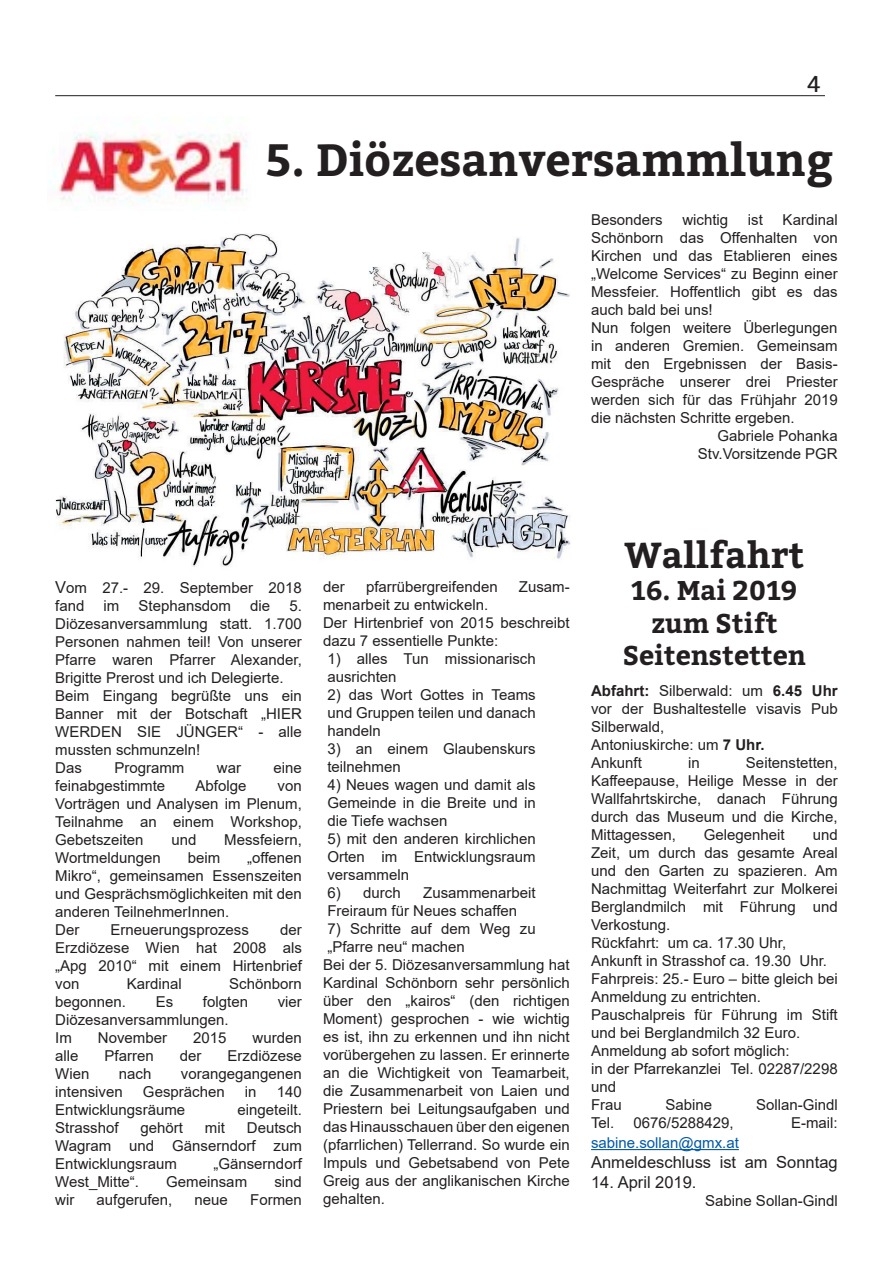
<style>
.page{position:relative;width:893px;height:1263px;background:#fff}
.page>*{position:absolute;margin:0;border:0;box-sizing:border-box;transform-origin:0 0}
.t1{font:700 45px "Bitter";color:#231f20}
.t2{font:700 36px "Bitter";color:#231f20}
.t3{font:700 27px/32.4px "Bitter";color:#231f20;text-align:center}
.t4{font:22.5px "Bitter";color:#231f20}
.t5{font:16.5px "Arial";color:#231f20}
.t6{font:15px/18px "Arial";color:#231f20}
.t7{font:15px "Arial";color:#0058a8}
.s1{font-size:16.5px}
.s2{font-weight:700}
</style>
<div class="page">
<hr style="left:55px;top:95px;width:770px;height:1px;background:#231f20">
<img style="left:53px;top:131px;width:194px;height:77px">
<img style="left:56px;top:233px;width:514px;height:334px">
<hr style="left:591px;top:1149px;width:148px;height:1px;background:#0058a8">
<h3 class="t4" style="left:807px;top:71px;width:15px">4</h3>
<h1 class="t1" style="left:266px;top:127px;width:569px">5. Diözesanversammlung</h1>
<p class="t6" style="left:591px;top:211px;width:73px">Besonders</p>
<p class="t6" style="left:682px;top:211px;width:47px">wichtig</p>
<p class="t6" style="left:748px;top:211px;width:16px">ist</p>
<p class="t6" style="left:783px;top:211px;width:57px">Kardinal</p>
<p class="t6" style="left:591px;top:229px;width:248px">Schönborn das Offenhalten von</p>
<p class="t6" style="left:591px;top:247px;width:248px">Kirchen und das Etablieren eines</p>
<p class="t6" style="left:591px;top:265px;width:248px">„Welcome Services“ zu Beginn einer</p>
<p class="t6" style="left:591px;top:283px;width:248px">Messfeier. Hoffentlich gibt es das</p>
<p class="t6" style="left:591px;top:301px;width:123px">auch bald bei uns!</p>
<p class="t6" style="left:591px;top:319px;width:248px">Nun folgen weitere Überlegungen</p>
<p class="t6" style="left:591px;top:337px;width:248px">in anderen Gremien. Gemeinsam</p>
<p class="t6" style="left:591px;top:355px;width:248px">mit den Ergebnissen der Basis-</p>
<p class="t6" style="left:591px;top:373px;width:248px">Gespräche unserer drei Priester</p>
<p class="t6" style="left:591px;top:391px;width:248px">werden sich für das Frühjahr 2019</p>
<p class="t6" style="left:591px;top:409px;width:205px">die nächsten Schritte ergeben.</p>
<p class="t6" style="left:718px;top:427px;width:122px">Gabriele Pohanka</p>
<p class="t6" style="left:698px;top:445px;width:141px">Stv.Vorsitzende PGR</p>
<p class="t6" style="left:55px;top:579px;width:248px"><span class="s1">V</span>om 27.- 29. September 2018 fand</p>
<p class="t6" style="left:104px;top:597px;width:17px">im</p>
<p class="t6" style="left:138px;top:597px;width:94px">Stephansdom</p>
<p class="t6" style="left:250px;top:597px;width:22px">die</p>
<p class="t6" style="left:55px;top:597px;width:248px;text-indent:234px">5.<br>Diözesanversammlung statt. 1.700<br>Personen nahmen teil! Von unserer<br>Pfarre waren Pfarrer Alexander,<br>Brigitte Prerost und ich Delegierte.<br>Beim Eingang begrüßte uns ein<br>Banner mit der Botschaft „HIER<br>WERDEN SIE JÜNGER“ - alle mussten schmunzeln!<br>Das</p>
<p class="t6" style="left:114px;top:759px;width:71px">Programm</p>
<p class="t6" style="left:217px;top:759px;width:26px">war</p>
<p class="t6" style="left:273px;top:759px;width:30px">eine</p>
<p class="t6" style="left:55px;top:777px;width:112px">feinabgestimmte</p>
<p class="t6" style="left:196px;top:777px;width:52px">Abfolge</p>
<p class="t6" style="left:55px;top:777px;width:248px;text-align:justify;text-indent:222px">von Vorträgen und Analysen im Plenum, Teilnahme an einem Workshop, Gebetszeiten</p>
<p class="t6" style="left:171px;top:831px;width:27px">und</p>
<p class="t6" style="left:224px;top:831px;width:79px">Messfeiern,</p>
<p class="t6" style="left:55px;top:849px;width:248px;text-indent:192px">„offenen<br>Mikro“, gemeinsamen Essenszeiten und Gesprächsmöglichkeiten mit den anderen TeilnehmerInnen.<br>Der</p>
<p class="t6" style="left:55px;top:849px;width:107px">Wortmeldungen</p>
<p class="t6" style="left:188px;top:849px;width:34px">beim</p>
<p class="t6" style="left:55px;top:921px;width:248px;text-align:justify;text-indent:225px">der Erzdiözese Wien hat 2008 als „Apg 2010“ mit einem Hirtenbrief von</p>
<p class="t6" style="left:111px;top:921px;width:140px">Erneuerungsprozess</p>
<p class="t6" style="left:127px;top:975px;width:57px">Kardinal</p>
<p class="t6" style="left:229px;top:975px;width:74px">Schönborn</p>
<p class="t6" style="left:55px;top:993px;width:72px">begonnen.</p>
<p class="t6" style="left:156px;top:993px;width:19px">Es</p>
<p class="t6" style="left:203px;top:993px;width:47px">folgten</p>
<p class="t6" style="left:278px;top:993px;width:26px">vier</p>
<p class="t6" style="left:55px;top:1011px;width:175px">Diözesanversammlungen.<br>Im</p>
<p class="t6" style="left:98px;top:1029px;width:71px">November</p>
<p class="t6" style="left:193px;top:1029px;width:35px">2015</p>
<p class="t6" style="left:253px;top:1029px;width:51px">wurden</p>
<p class="t6" style="left:55px;top:1047px;width:25px">alle</p>
<p class="t6" style="left:105px;top:1047px;width:51px">Pfarren</p>
<p class="t6" style="left:180px;top:1047px;width:23px">der</p>
<p class="t6" style="left:228px;top:1047px;width:76px">Erzdiözese</p>
<p class="t6" style="left:55px;top:1065px;width:36px">Wien</p>
<p class="t6" style="left:119px;top:1065px;width:34px">nach</p>
<p class="t6" style="left:181px;top:1065px;width:122px">vorangegangenen</p>
<p class="t6" style="left:55px;top:1083px;width:69px">intensiven</p>
<p class="t6" style="left:143px;top:1083px;width:83px">Gesprächen</p>
<p class="t6" style="left:245px;top:1083px;width:13px">in</p>
<p class="t6" style="left:277px;top:1083px;width:27px">140</p>
<p class="t6" style="left:55px;top:1101px;width:132px">Entwicklungsräume</p>
<p class="t6" style="left:238px;top:1101px;width:66px">eingeteilt.</p>
<p class="t6" style="left:55px;top:1119px;width:65px">Strasshof</p>
<p class="t6" style="left:140px;top:1119px;width:44px">gehört</p>
<p class="t6" style="left:205px;top:1119px;width:21px">mit</p>
<p class="t6" style="left:55px;top:1119px;width:248px;text-align:justify;text-indent:192px">Deutsch Wagram und Gänserndorf zum Entwicklungsraum</p>
<p class="t6" style="left:213px;top:1155px;width:90px">„Gänserndorf</p>
<p class="t6" style="left:55px;top:1173px;width:85px">West_Mitte“.</p>
<p class="t6" style="left:166px;top:1173px;width:82px">Gemeinsam</p>
<p class="t6" style="left:274px;top:1173px;width:29px">sind</p>
<p class="t6" style="left:55px;top:1191px;width:21px">wir</p>
<p class="t6" style="left:97px;top:1191px;width:77px">aufgerufen,</p>
<p class="t6" style="left:195px;top:1191px;width:35px">neue</p>
<p class="t6" style="left:250px;top:1191px;width:53px">Formen</p>
<p class="t6" style="left:323px;top:578px;width:23px">der</p>
<p class="t6" style="left:366px;top:578px;width:133px">pfarrübergreifenden</p>
<p class="t6" style="left:519px;top:578px;width:52px">Zusam-</p>
<p class="t6" style="left:323px;top:596px;width:248px">menarbeit zu entwickeln.<br>Der Hirtenbrief von 2015 beschreibt dazu 7 essentielle Punkte:</p>
<p class="t6" style="left:327px;top:650px;width:210px">1) alles Tun missionarisch ausrichten</p>
<p class="t6" style="left:327px;top:686px;width:210px;text-align:justify">2) das Wort Gottes in Teams und Gruppen teilen und danach handeln</p>
<p class="t6" style="left:327px;top:740px;width:210px">3) an einem Glaubenskurs teilnehmen</p>
<p class="t6" style="left:327px;top:776px;width:210px;text-align:justify">4) Neues wagen und damit als Gemeinde in die Breite und in die Tiefe wachsen</p>
<p class="t6" style="left:327px;top:830px;width:210px;text-align:justify">5) mit den anderen kirchlichen Orten im Entwicklungsraum versammeln</p>
<p class="t6" style="left:327px;top:884px;width:75px">6) durch</p>
<p class="t6" style="left:327px;top:884px;width:210px;text-indent:96px">Zusammenarbeit<br>Freiraum für Neues schaffen</p>
<p class="t6" style="left:323px;top:920px;width:248px">7) Schritte auf dem Weg zu „Pfarre neu“ machen<br>Bei der 5. Diözesanversammlung hat<br>Kardinal Schönborn sehr persönlich über den „kairos“ (den richtigen<br>Moment) gesprochen - wie wichtig es ist, ihn zu erkennen und ihn nicht vorübergehen zu lassen. Er erinnerte an die Wichtigkeit von Teamarbeit, die Zusammenarbeit von Laien und<br>Priestern bei Leitungsaufgaben und das Hinausschauen über den eigenen (pfarrlichen) Tellerrand. So wurde ein<br>Impuls und Gebetsabend von Pete<br>Greig aus der anglikanischen Kirche gehalten.</p>
<h2 class="t2" style="left:624px;top:529px;width:181px">Wallfahrt</h2>
<h3 class="t3" style="left:623px;top:573px;width:185px">16. Mai 2019 zum Stift<br>Seitenstetten</h3>
<p class="t6" style="left:591px;top:682px;width:248px"><span class="s2">Abfahrt:</span> Silberwald: um <span class="s2">6.45 Uhr </span>vor der Bushaltestelle visavis Pub<br>Silberwald,<br>Antoniuskirche: um <span class="s2">7 Uhr.<br></span>Ankunft</p>
<p class="t6" style="left:591px;top:754px;width:248px;text-align:justify;text-indent:155px">Seitenstetten, Kaffeepause, Heilige Messe in der Wallfahrtskirche, danach Führung durch das Museum und die Kirche, Mittagessen,</p>
<p class="t6" style="left:688px;top:754px;width:13px">in</p>
<p class="t6" style="left:704px;top:826px;width:82px">Gelegenheit</p>
<p class="t6" style="left:591px;top:826px;width:248px;text-indent:222px">und<br>Zeit, um durch das gesamte Areal und den Garten zu spazieren. Am<br>Nachmittag Weiterfahrt zur Molkerei<br>Berglandmilch mit Führung und<br>Verkostung.<br>Rückfahrt: um ca. 17.30 Uhr,<br>Ankunft in Strasshof ca. 19.30 Uhr.<br>Fahrpreis: 25.- Euro – bitte gleich bei<br>Anmeldung zu entrichten.<br>Pauschalpreis für Führung im Stift und bei Berglandmilch 32 Euro.<br>Anmeldung ab sofort möglich:<br>in der Pfarrekanzlei Tel. 02287/2298 und<br>Frau</p>
<p class="t6" style="left:665px;top:1096px;width:48px">Sabine</p>
<p class="t6" style="left:756px;top:1096px;width:83px">Sollan-Gindl</p>
<p class="t6" style="left:591px;top:1114px;width:25px">Tel.</p>
<p class="t6" style="left:633px;top:1114px;width:102px">0676/5288429,</p>
<p class="t6" style="left:791px;top:1114px;width:48px">E-mail:</p>
<p class="t7" style="left:591px;top:1134px;width:149px">sabine.sollan@gmx.at</p>
<p class="t5" style="left:591px;top:1153px;width:248px">Anmeldeschluss ist am Sonntag</p>
<p class="t5" style="left:591px;top:1173px;width:107px">14. April 2019.</p>
<p class="t6" style="left:705px;top:1191px;width:134px">Sabine Sollan-Gindl</p>
</div>
